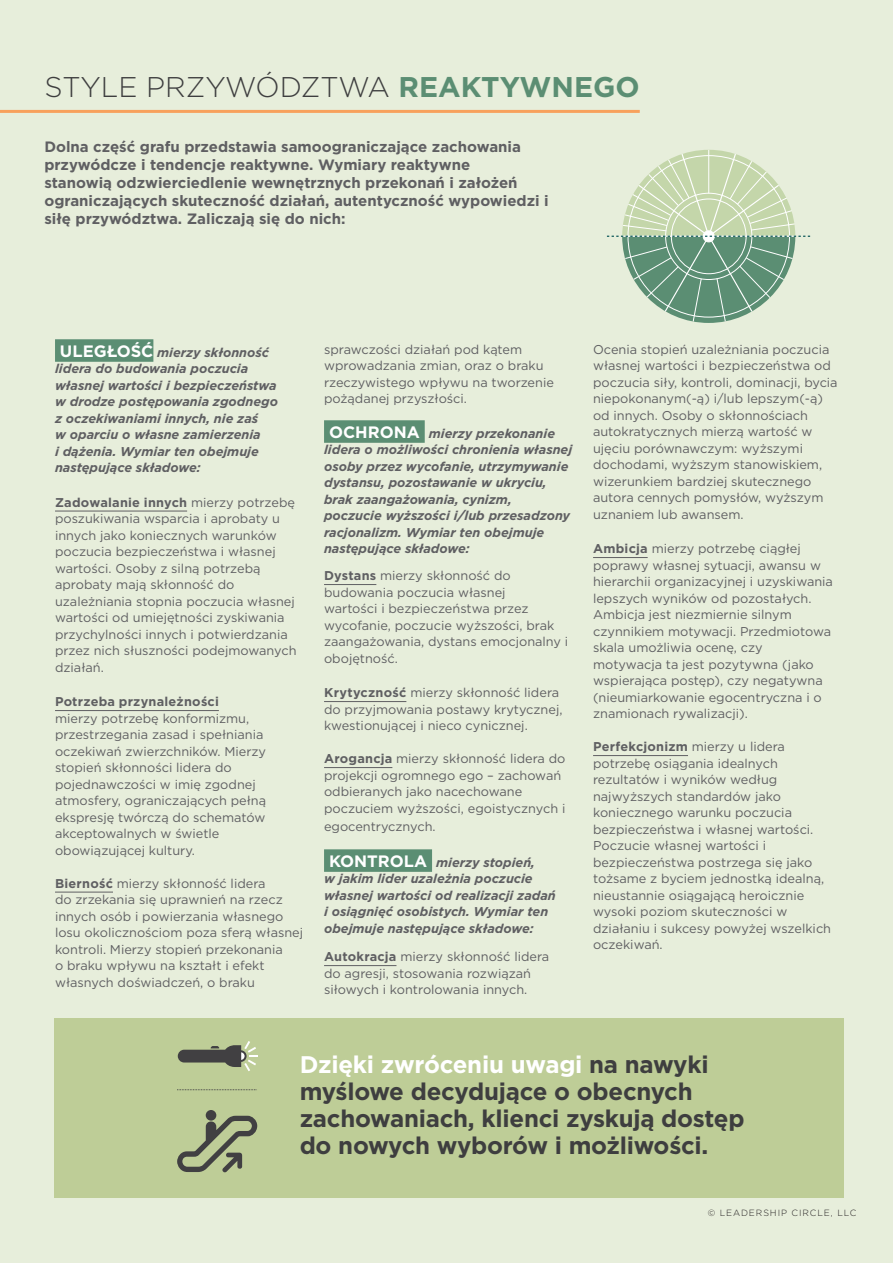
<style>
.page{position:relative;width:893px;height:1263px;background:#e7eedb}
.page>*{position:absolute;margin:0;border:0;box-sizing:border-box;transform-origin:0 0}
.Paragraph_Style_1{font:300 28.5px "Gotham";color:#3e3e3f}
.Paragraph_Style_1-2{font:700 24px/27px "Gotham";letter-spacing:-.01em;color:#3e3e3f}
.Paragraph_Style_1-3{font:700 15px/18px "Gotham";color:#5f5f62}
.Paragraph_Style_1-4{font:12.75px/16.5px "Gotham";color:#5f5f62}
.Paragraph_Style_1-5{font:italic 700 12.75px/16.5px "Gotham";color:#5f5f62}
.t1{font:300 9px "Gotham";letter-spacing:.1em;color:#231f20}
.s1{font-weight:700;color:#5b8e73}
.s2{font-style:normal;font-size:16.5px;color:#fff}
.s3{font-weight:700}
.s4{color:#fff}
</style>
<div class="page">
<hr style="left:0;top:110px;width:640px;height:3px;background:#f8a15c">
<div style="left:55px;top:339px;width:98px;height:23px;background:#5b8e73"></div>
<hr style="left:55px;top:511px;width:132px;height:1px;background:#5f5f62">
<hr style="left:55px;top:710px;width:164px;height:1px;background:#5f5f62">
<hr style="left:55px;top:892px;width:58px;height:1px;background:#5f5f62">
<div style="left:324px;top:420px;width:101px;height:23px;background:#5b8e73"></div>
<hr style="left:324px;top:584px;width:52px;height:1px;background:#5f5f62">
<hr style="left:324px;top:701px;width:82px;height:1px;background:#5f5f62">
<hr style="left:324px;top:767px;width:68px;height:1px;background:#5f5f62">
<div style="left:324px;top:849px;width:108px;height:23px;background:#5b8e73"></div>
<hr style="left:324px;top:965px;width:72px;height:1px;background:#5f5f62">
<hr style="left:593px;top:557px;width:55px;height:1px;background:#5f5f62">
<hr style="left:593px;top:755px;width:95px;height:1px;background:#5f5f62">
<svg style="left:607px;top:150px;width:203px;height:173px"></svg>
<div style="left:54px;top:1018px;width:789px;height:179px;background:#becd97"></div>
<div style="left:206px;top:1110px;width:10px;height:10px;background:#414042;border-radius:50%"></div>
<svg style="left:177px;top:1116px;width:80px;height:57px"></svg>
<svg style="left:178px;top:1041px;width:80px;height:30px"></svg>
<svg style="left:177px;top:1089px;width:80px;height:1px"></svg>
<p class="Paragraph_Style_1" style="left:44px;top:69px;width:597px">STYLE PRZYWÓDZTWA <span class="s1">REAKTYWNEGO</span></p>
<p class="Paragraph_Style_1-3" style="left:44px;top:137px;width:506px">Dolna część grafu przedstawia samoograniczające zachowania przywódcze i tendencje reaktywne. Wymiary reaktywne<br>stanowią odzwierciedlenie wewnętrznych przekonań i założeń ograniczających skuteczność działań, autentyczność wypowiedzi i siłę przywództwa. Zaliczają się do nich:</p>
<p class="Paragraph_Style_1-5" style="left:55px;top:344px;width:224px;text-indent:5px"><span class="s2">ULEGŁOŚĆ</span> mierzy skłonność lidera do budowania poczucia własnej wartości i bezpieczeństwa w drodze postępowania zgodnego z oczekiwaniami innych, nie zaś<br>w oparciu o własne zamierzenia<br>i dążenia. Wymiar ten obejmuje następujące składowe:</p>
<p class="Paragraph_Style_1-4" style="left:55px;top:493px;width:243px"><span class="s3">Zadowalanie innych</span> mierzy potrzebę poszukiwania wsparcia i aprobaty u innych jako koniecznych warunków poczucia bezpieczeństwa i własnej wartości. Osoby z silną potrzebą aprobaty mają skłonność do uzależniania stopnia poczucia własnej wartości od umiejętności zyskiwania przychylności innych i potwierdzania przez nich słuszności podejmowanych działań.</p>
<p class="Paragraph_Style_1-4" style="left:55px;top:693px;width:213px"><span class="s3">Potrzeba przynależności<br></span>mierzy potrzebę konformizmu, przestrzegania zasad i spełniania oczekiwań zwierzchników. Mierzy stopień skłonności lidera do pojednawczości w imię zgodnej atmosfery, ograniczających pełną ekspresję twórczą do schematów akceptowalnych w świetle obowiązującej kultury.</p>
<p class="Paragraph_Style_1-4" style="left:55px;top:874px;width:250px"><span class="s3">Bierność</span> mierzy skłonność lidera<br>do zrzekania się uprawnień na rzecz innych osób i powierzania własnego losu okolicznościom poza sferą własnej kontroli. Mierzy stopień przekonania<br>o braku wpływu na kształt i efekt własnych doświadczeń, o braku</p>
<p class="Paragraph_Style_1-4" style="left:324px;top:340px;width:231px">sprawczości działań pod kątem wprowadzania zmian, oraz o braku rzeczywistego wpływu na tworzenie pożądanej przyszłości.</p>
<p class="Paragraph_Style_1-5" style="left:324px;top:425px;width:250px;text-indent:5px"><span class="s2">OCHRONA</span> mierzy przekonanie lidera o możliwości chronienia własnej osoby przez wycofanie, utrzymywanie dystansu, pozostawanie w ukryciu, brak zaangażowania, cynizm, poczucie wyższości i/lub przesadzony racjonalizm. Wymiar ten obejmuje następujące składowe:</p>
<p class="Paragraph_Style_1-4" style="left:324px;top:567px;width:246px"><span class="s3">Dystans</span> mierzy skłonność do budowania poczucia własnej<br>wartości i bezpieczeństwa przez wycofanie, poczucie wyższości, brak zaangażowania, dystans emocjonalny i obojętność.</p>
<p class="Paragraph_Style_1-4" style="left:324px;top:684px;width:240px"><span class="s3">Krytyczność</span> mierzy skłonność lidera do przyjmowania postawy krytycznej, kwestionującej i nieco cynicznej.</p>
<p class="Paragraph_Style_1-4" style="left:324px;top:750px;width:243px"><span class="s3">Arogancja</span> mierzy skłonność lidera do projekcji ogromnego ego – zachowań odbieranych jako nacechowane poczuciem wyższości, egoistycznych i</p>
<p class="Paragraph_Style_1-4" style="left:324px;top:817px;width:113px">egocentrycznych.</p>
<p class="Paragraph_Style_1-5" style="left:324px;top:854px;width:233px;text-indent:5px"><span class="s2">KONTROLA</span> mierzy stopień,<br>w jakim lider uzależnia poczucie własnej wartości od realizacji zadań i osiągnięć osobistych. Wymiar ten obejmuje następujące składowe:</p>
<p class="Paragraph_Style_1-4" style="left:324px;top:948px;width:227px"><span class="s3">Autokracja</span> mierzy skłonność lidera do agresji, stosowania rozwiązań siłowych i kontrolowania innych.</p>
<p class="Paragraph_Style_1-4" style="left:593px;top:340px;width:246px">Ocenia stopień uzależniania poczucia własnej wartości i bezpieczeństwa od poczucia siły, kontroli, dominacji, bycia niepokonanym(-ą) i/lub lepszym(-ą) od innych. Osoby o skłonnościach autokratycznych mierzą wartość w ujęciu porównawczym: wyższymi dochodami, wyższym stanowiskiem, wizerunkiem bardziej skutecznego autora cennych pomysłów, wyższym uznaniem lub awansem.</p>
<p class="Paragraph_Style_1-4" style="left:593px;top:540px;width:241px"><span class="s3">Ambicja</span> mierzy potrzebę ciągłej poprawy własnej sytuacji, awansu w hierarchii organizacyjnej i uzyskiwania lepszych wyników od pozostałych.<br>Ambicja jest niezmiernie silnym czynnikiem motywacji. Przedmiotowa skala umożliwia ocenę, czy motywacja ta jest pozytywna (jako wspierająca postęp), czy negatywna (nieumiarkowanie egocentryczna i o znamionach rywalizacji).</p>
<p class="Paragraph_Style_1-4" style="left:593px;top:738px;width:240px"><span class="s3">Perfekcjonizm</span> mierzy u lidera potrzebę osiągania idealnych rezultatów i wyników według najwyższych standardów jako koniecznego warunku poczucia bezpieczeństwa i własnej wartości.<br>Poczucie własnej wartości i bezpieczeństwa postrzega się jako tożsame z byciem jednostką idealną, nieustannie osiągającą heroicznie wysoki poziom skuteczności w działaniu i sukcesy powyżej wszelkich oczekiwań.</p>
<p class="Paragraph_Style_1-2" style="left:300px;top:1051px;width:446px"><span class="s4">Dzięki zwróceniu uwagi</span> na nawyki myślowe decydujące o obecnych zachowaniach, klienci zyskują dostęp do nowych wyborów i możliwości.</p>
<p class="t1" style="left:708px;top:1207px;width:150px">© LEADERSHIP CIRCLE, LLC</p>
</div>
